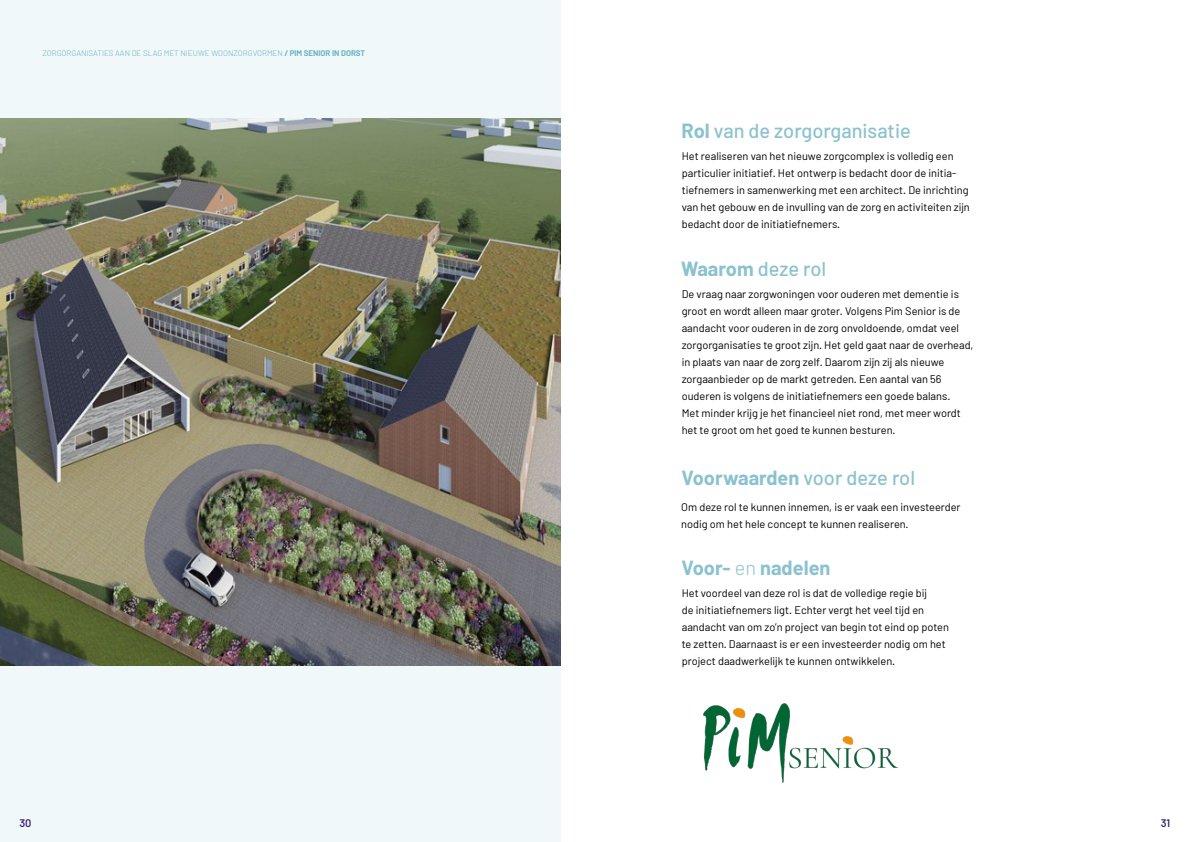
<style>
.page{position:relative;width:1191px;height:842px;background:#fff}
.page>*{position:absolute;margin:0;border:0;box-sizing:border-box;transform-origin:0 0}
.t1{font:500 20px "Barlow";color:#8bc2cf}
.t2{font:700 20px "Barlow";color:#8bc2cf}
.t3{font:11px/17px "Barlow";color:#000}
.t4{font:600 11px "Barlow";color:#3c277b}
.t5{font:300 8px "Barlow";color:#6ab3c3}
.s1{font-weight:700}
.s2{font-weight:500}
.s3{font-weight:300}
</style>
<div class="page">
<div style="left:0;top:0;width:561px;height:842px;background:#f1f8fa"></div>
<img style="left:0;top:118px;width:561px;height:547px">
<img style="left:704px;top:703px;width:193px;height:80px">
<p class="t5" style="left:43px;top:48px;width:324px">ZORGORGANISATIES AAN DE SLAG MET NIEUWE WOONZORGVORMEN <span class="s1">/ PIM SENIOR IN DORST</span></p>
<p class="t4" style="left:19px;top:816px;width:14px">30</p>
<h1 class="t1" style="left:681px;top:119px;width:231px"><span class="s1">Rol</span> van de zorgorganisatie</h1>
<p class="t3" style="left:681px;top:148px;width:290px">Het realiseren van het nieuwe zorgcomplex is volledig een particulier initiatief. Het ontwerp is bedacht door de initia&shy;tiefnemers in samenwerking met een architect. De inrichting van het gebouw en de invulling van de zorg en activiteiten zijn bedacht door de initiatiefnemers.</p>
<h1 class="t1" style="left:681px;top:256px;width:147px"><span class="s1">Waarom</span> deze rol</h1>
<p class="t3" style="left:681px;top:285px;width:293px">De vraag naar zorgwoningen voor ouderen met dementie is groot en wordt alleen maar groter. Volgens Pim Senior is de aandacht voor ouderen in de zorg onvoldoende, omdat veel zorgorganisaties te groot zijn. Het geld gaat naar de overhead, in plaats van naar de zorg zelf. Daarom zijn zij als nieuwe zorgaanbieder op de markt getreden. Een aantal van 56 ouderen is volgens de initiatiefnemers een goede balans.<br>Met minder krijg je het financieel niet rond, met meer wordt het te groot om het goed te kunnen besturen.</p>
<h1 class="t2" style="left:681px;top:465px;width:235px">Voorwaarden <span class="s2">voor deze rol</span></h1>
<p class="t3" style="left:681px;top:498px;width:281px">Om deze rol te kunnen innemen, is er vaak een investeerder nodig om het hele concept te kunnen realiseren.</p>
<h1 class="t2" style="left:681px;top:556px;width:150px">Voor- <span class="s3">en</span> nadelen</h1>
<p class="t3" style="left:681px;top:584px;width:269px">Het voordeel van deze rol is dat de volledige regie bij<br>de initiatiefnemers ligt. Echter vergt het veel tijd en aandacht van om zo’n project van begin tot eind op poten te zetten. Daarnaast is er een investeerder nodig om het project daadwerkelijk te kunnen ontwikkelen.</p>
<p class="t4" style="left:1160px;top:816px;width:11px">31</p>
</div>
